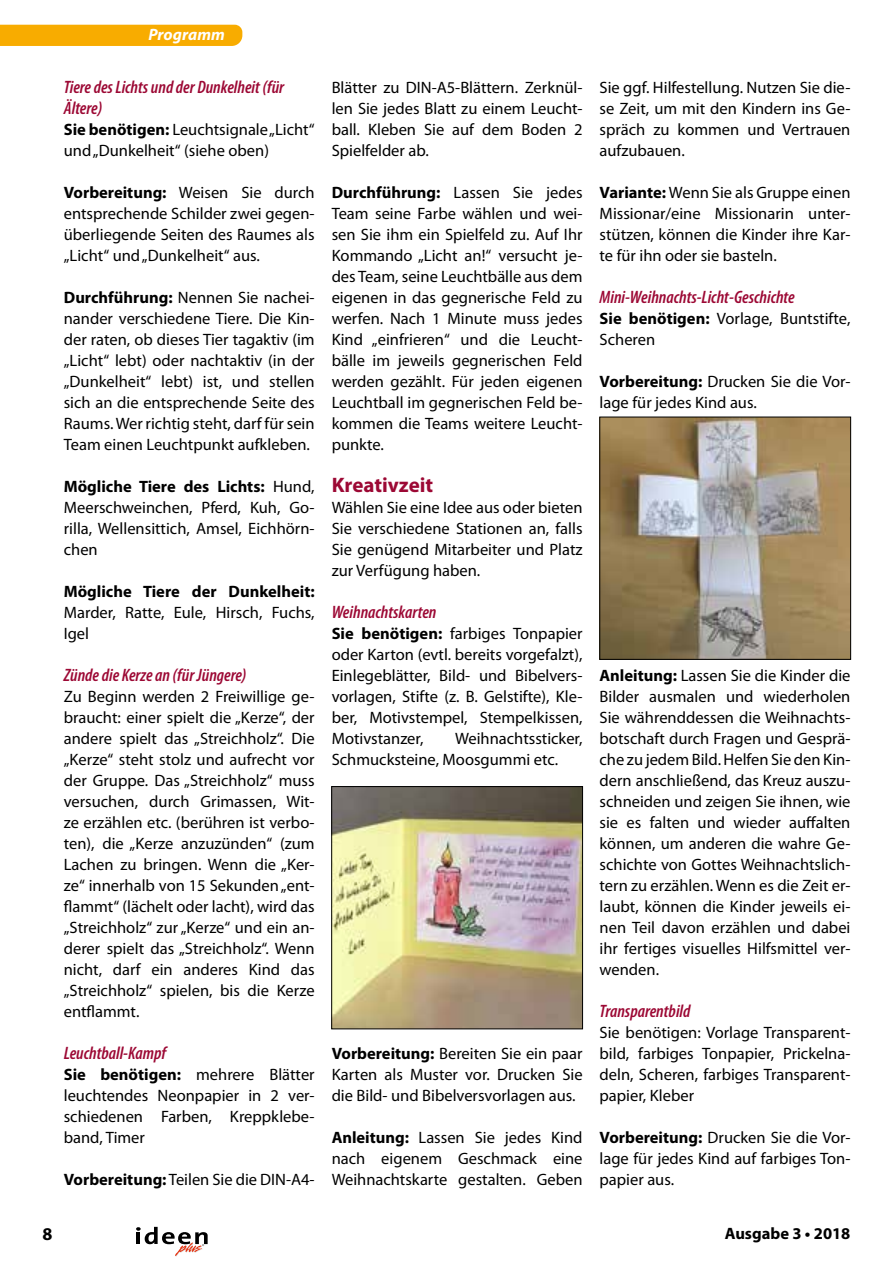
<style>
.page{position:relative;width:893px;height:1263px;background:#fff}
.page>*{position:absolute;margin:0;border:0;box-sizing:border-box;transform-origin:0 0}
.t1{font:700 21px "Myriad Pro";color:#9c0834}
.t2{font:italic 600 condensed 18px/21px "Myriad Pro";color:#9c0834}
.t3{font:700 18px "Myriad Pro";color:#000}
.t4{font:16.5px/21px "Myriad Pro";color:#000;text-align:justify}
.t5{font:700 16.5px "Myriad Pro";color:#000}
.t6{font:italic 700 16.5px "Myriad Pro";color:#fff}
.s1{font-weight:700}
</style>
<div class="page">
<img style="left:333px;top:788px;width:248px;height:239px">
<div style="left:331px;top:786px;width:252px;height:243px;border:1px solid #000"></div>
<img style="left:602px;top:419px;width:247px;height:238px">
<svg style="left:136px;top:1227px;width:72px;height:29px"></svg>
<div style="left:0;top:25px;width:242px;height:21px;background:#f8ac00"></div>
<p class="t6" style="left:148px;top:24px;width:78px">Programm</p>
<p class="t2" style="left:64px;top:77px;width:222px">Tiere des Lichts und der Dunkelheit (für<br>Ältere)</p>
<p class="t4" style="left:64px;top:120px;width:252px"><span class="s1">Sie benötigen:</span> Leuchtsignale „Licht“ und „Dunkelheit“ (siehe oben)</p>
<p class="t4" style="left:64px;top:183px;width:252px"><span class="s1">Vorbereitung:</span> Weisen Sie durch entsprechende Schilder zwei gegen&shy;überliegende Seiten des Raumes als „Licht“ und „Dunkelheit“ aus.</p>
<p class="t4" style="left:64px;top:288px;width:252px"><span class="s1">Durchführung:</span> Nennen Sie nachei&shy;nander verschiedene Tiere. Die Kin&shy;der raten, ob dieses Tier tagaktiv (im „Licht“ lebt) oder nachtaktiv (in der „Dunkelheit“ lebt) ist, und stellen sich an die entsprechende Seite des Raums. Wer richtig steht, darf für sein Team einen Leuchtpunkt aufkleben.</p>
<p class="t4" style="left:64px;top:477px;width:252px"><span class="s1">Mögliche Tiere des Lichts:</span> Hund, Meerschweinchen, Pferd, Kuh, Go&shy;rilla, Wellensittich, Amsel, Eichhörn&shy;chen</p>
<p class="t5" style="left:64px;top:583px;width:252px">Mögliche Tiere der Dunkelheit:</p>
<p class="t4" style="left:64px;top:603px;width:252px">Marder, Ratte, Eule, Hirsch, Fuchs,<br>Igel</p>
<p class="t2" style="left:64px;top:665px;width:184px">Zünde die Kerze an (für Jüngere)</p>
<p class="t4" style="left:64px;top:687px;width:252px">Zu Beginn werden 2 Freiwillige ge&shy;braucht: einer spielt die „Kerze“, der andere spielt das „Streichholz“. Die „Kerze“ steht stolz und aufrecht vor der Gruppe. Das „Streichholz“ muss versuchen, durch Grimassen, Wit&shy;ze erzählen etc. (berühren ist verbo&shy;ten), die „Kerze anzuzünden“ (zum Lachen zu bringen. Wenn die „Ker&shy;ze“ innerhalb von 15 Sekunden „ent&shy;flammt“ (lächelt oder lacht), wird das „Streichholz“ zur „Kerze“ und ein an&shy;derer spielt das „Streichholz“. Wenn nicht, darf ein anderes Kind das „Streichholz“ spielen, bis die Kerze entflammt.</p>
<p class="t2" style="left:64px;top:1043px;width:104px">Leuchtball-Kampf</p>
<p class="t4" style="left:64px;top:1065px;width:252px"><span class="s1">Sie benötigen:</span> mehrere Blätter leuchtendes Neonpapier in 2 ver&shy;schiedenen Farben, Kreppklebe&shy;band, Timer</p>
<p class="t4" style="left:64px;top:1170px;width:252px"><span class="s1">Vorbereitung:</span> Teilen Sie die DIN-A4-</p>
<p class="t4" style="left:332px;top:78px;width:252px">Blätter zu DIN-A5-Blättern. Zerknül&shy;len Sie jedes Blatt zu einem Leucht&shy;ball. Kleben Sie auf dem Boden 2<br>Spielfelder ab.</p>
<p class="t4" style="left:332px;top:183px;width:252px"><span class="s1">Durchführung:</span> Lassen Sie jedes Team seine Farbe wählen und wei&shy;sen Sie ihm ein Spielfeld zu. Auf Ihr Kommando „Licht an!“ versucht je&shy;des Team, seine Leuchtbälle aus dem eigenen in das gegnerische Feld zu werfen. Nach 1 Minute muss jedes Kind „einfrieren“ und die Leucht&shy;bälle im jeweils gegnerischen Feld werden gezählt. Für jeden eigenen Leuchtball im gegnerischen Feld be&shy;kommen die Teams weitere Leucht&shy;punkte.</p>
<p class="t1" style="left:332px;top:473px;width:103px">Kreativzeit</p>
<p class="t4" style="left:332px;top:498px;width:252px">Wählen Sie eine Idee aus oder bieten Sie verschiedene Stationen an, falls Sie genügend Mitarbeiter und Platz zur Verfügung haben.</p>
<p class="t2" style="left:332px;top:602px;width:106px">Weihnachtskarten</p>
<p class="t4" style="left:332px;top:624px;width:252px"><span class="s1">Sie benötigen:</span> farbiges Tonpapier oder Karton (evtl. bereits vorgefalzt), Einlegeblätter, Bild- und Bibelvers&shy;vorlagen, Stifte (z. B. Gelstifte), Kle&shy;ber, Motivstempel, Stempelkissen, Motivstanzer,</p>
<p class="t4" style="left:332px;top:729px;width:252px;text-indent:123px">Weihnachtssticker,<br>Schmucksteine, Moosgummi etc.</p>
<p class="t4" style="left:332px;top:1044px;width:252px"><span class="s1">Vorbereitung:</span> Bereiten Sie ein paar Karten als Muster vor. Drucken Sie die Bild- und Bibelversvorlagen aus.</p>
<p class="t4" style="left:332px;top:1128px;width:252px"><span class="s1">Anleitung:</span> Lassen Sie jedes Kind nach eigenem Geschmack eine Weihnachtskarte gestalten. Geben</p>
<p class="t4" style="left:600px;top:78px;width:252px">Sie ggf. Hilfestellung. Nutzen Sie die&shy;se Zeit, um mit den Kindern ins Ge&shy;spräch zu kommen und Vertrauen aufzubauen.</p>
<p class="t4" style="left:600px;top:183px;width:252px"><span class="s1">Variante:</span> Wenn Sie als Gruppe einen Missionar/eine Missionarin unter&shy;stützen, können die Kinder ihre Kar&shy;te für ihn oder sie basteln.</p>
<p class="t2" style="left:600px;top:287px;width:197px">Mini-Weihnachts-Licht-Geschichte</p>
<p class="t4" style="left:600px;top:309px;width:252px"><span class="s1">Sie benötigen:</span> Vorlage, Buntstifte,<br>Scheren</p>
<p class="t4" style="left:600px;top:372px;width:252px"><span class="s1">Vorbereitung:</span> Drucken Sie die Vor&shy;lage für jedes Kind aus.</p>
<p class="t4" style="left:600px;top:666px;width:252px"><span class="s1">Anleitung:</span> Lassen Sie die Kinder die Bilder ausmalen und wiederholen Sie währenddessen die Weihnachts&shy;botschaft durch Fragen und Gesprä&shy;che zu jedem Bild. Helfen Sie den Kin&shy;dern anschließend, das Kreuz auszu&shy;schneiden und zeigen Sie ihnen, wie sie es falten und wieder auffalten können, um anderen die wahre Ge&shy;schichte von Gottes Weihnachtslich&shy;tern zu erzählen. Wenn es die Zeit er&shy;laubt, können die Kinder jeweils ei&shy;nen Teil davon erzählen und dabei ihr fertiges visuelles Hilfsmittel ver&shy;wenden.</p>
<p class="t2" style="left:600px;top:1001px;width:92px">Transparentbild</p>
<p class="t4" style="left:600px;top:1023px;width:252px">Sie benötigen: Vorlage Transparent&shy;bild, farbiges Tonpapier, Prickelna&shy;deln, Scheren, farbiges Transparent&shy;papier, Kleber</p>
<p class="t4" style="left:600px;top:1128px;width:252px"><span class="s1">Vorbereitung:</span> Drucken Sie die Vor&shy;lage für jedes Kind auf farbiges Ton&shy;papier aus.</p>
<p class="t3" style="left:43px;top:1224px;width:11px">8</p>
<p class="t5" style="left:725px;top:1224px;width:127px">Ausgabe 3 • 2018</p>
</div>
